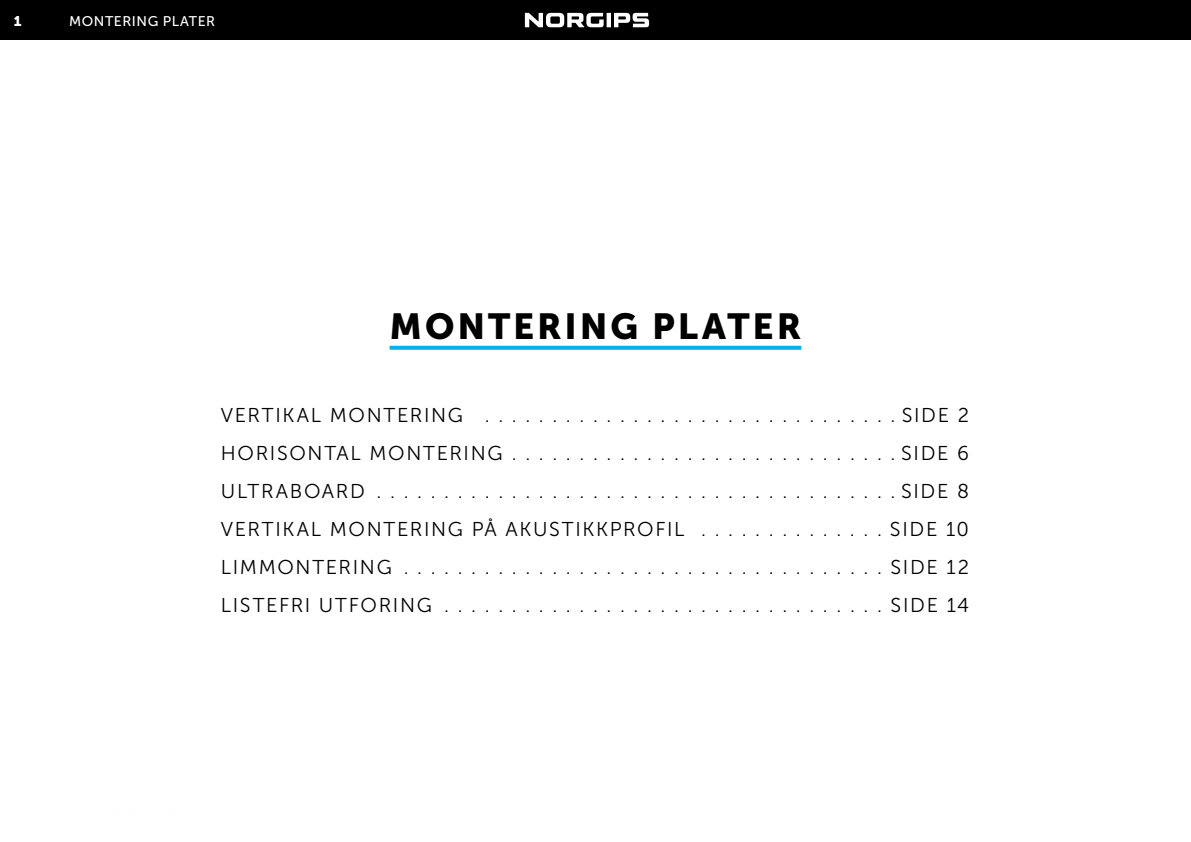
<style>
.page{position:relative;width:1191px;height:842px;background:#fff}
.page>*{position:absolute;margin:0;border:0;box-sizing:border-box;transform-origin:0 0}
.t1{font:36px "Museo Sans 900";letter-spacing:.08em;color:#000}
.t2{font:20px/38px "Museo Sans 300";letter-spacing:.08em;color:#000;text-align:justify}
.t3{font:14px "Museo Sans 500";letter-spacing:.04em;color:#fff}
.t4{font:14px "Museo Sans 900";color:#fff}
</style>
<div class="page">
<div style="left:0;top:0;width:1191px;height:40px;background:#000"></div>
<div style="left:606px;top:13px;width:5px;height:14px;background:#fff"></div>
<svg style="left:614px;top:13px;width:35px;height:14px"></svg>
<svg style="left:525px;top:13px;width:78px;height:14px"></svg>
<svg style="left:389px;top:346px;width:412px;height:4px;background:#0fb5ec"></svg>
<p class="t4" style="left:14px;top:13px;width:9px">1</p>
<p class="t3" style="left:69px;top:13px;width:148px">MONTERING PLATER</p>
<h1 class="t1" style="left:389px;top:306px;width:413px">MONTERING PLATER</h1>
<p class="t2" style="left:221px;top:396px;width:750px">VERTIKAL MONTERING . . . . . . . . . . . . . . . . . . . . . . . . . . . . . . SIDE 2<br>HORISONTAL MONTERING . . . . . . . . . . . . . . . . . . . . . . . . . . . . SIDE 6<br>ULTRABOARD . . . . . . . . . . . . . . . . . . . . . . . . . . . . . . . . . . . . . . SIDE 8<br>VERTIKAL MONTERING PÅ AKUSTIKKPROFIL . . . . . . . . . . . . . SIDE 10<br>LIMMONTERING . . . . . . . . . . . . . . . . . . . . . . . . . . . . . . . . . . . . SIDE 12<br>LISTEFRI UTFORING . . . . . . . . . . . . . . . . . . . . . . . . . . . . . . . . . SIDE 14</p>
</div>
